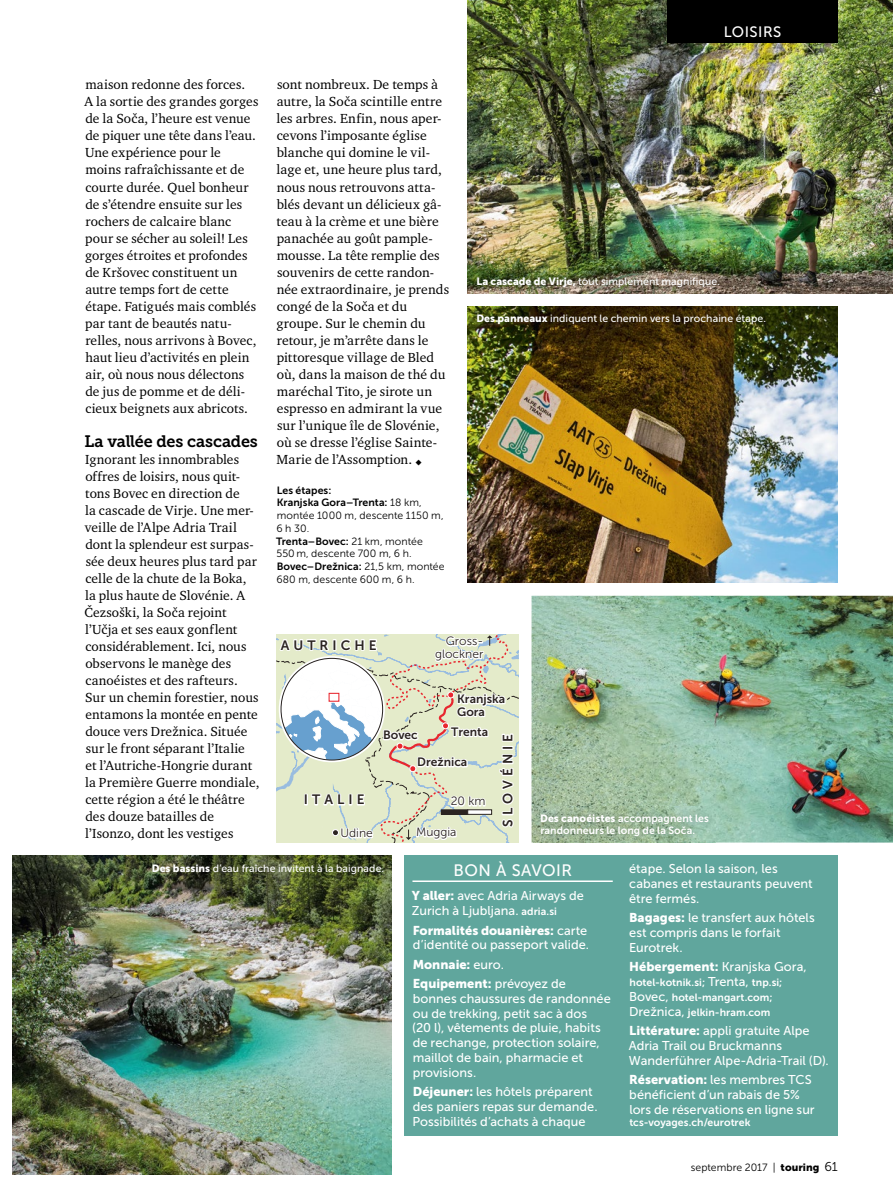
<style>
.page{position:relative;width:893px;height:1200px;background:#fff}
.page>*{position:absolute;margin:0;border:0;box-sizing:border-box;transform-origin:0 0}
.t1{font:16.5px "Museo Slab 700";letter-spacing:-.01em;color:#000}
.t2{font:16.5px "Museo Sans 500";letter-spacing:.025em;color:#fff}
.t3{font:15px "Museo Sans 500";letter-spacing:.03em;color:#fff}
.t4{font:13.5px/17px "Charter ITC Pro";letter-spacing:.005em;color:#000}
.t5{font:13.5px "Museo Sans 700";letter-spacing:.3em;color:#2b2421}
.t6{font:12.75px/14.9px "Museo Sans 500";color:#fff}
.t7{font:12.75px/19.2px "Museo Sans 900";color:#fff}
.t8{font:12px/12.8px "Museo Sans 700";color:#2b2421}
.t9{font:12px/12.8px "Museo Sans 300";color:#2b2421;text-align:right}
.t10{font:10.5px/14.9px "Museo Sans 700";letter-spacing:.005em;color:#fff}
.t11{font:10.5px "Museo Sans 500";letter-spacing:.01em;color:#fff}
.t12{font:10.5px/12.8px "Museo Sans 300";letter-spacing:.005em;color:#000}
.t13{font:10.5px/12.8px "Museo Sans 700";letter-spacing:.005em;color:#000}
.s1{font-family:"Museo Sans 300"}
.s2{font-family:"Museo Sans 900"}
.s3{font-family:"Museo Sans 700";font-size:10.5px}
.s4{font-family:"Museo Sans 500"}
.s5{font-family:"Museo Sans 500";font-size:12.75px}
.s6{font-size:12.75px}
</style>
<div class="page">
<img style="left:531px;top:595px;width:362px;height:247px">
<div style="left:404px;top:855px;width:217px;height:280px;background:#60a69d"></div>
<hr style="left:412px;top:880px;width:201px;height:1px;background:#fff">
<img style="left:468px;top:0;width:425px;height:293px">
<div style="left:620px;top:855px;width:218px;height:280px;background:#60a69d"></div>
<img style="left:468px;top:306px;width:370px;height:277px">
<img style="left:13px;top:855px;width:378px;height:319px">
<img style="left:533px;top:806px;width:183px;height:37px">
<svg style="left:276px;top:634px;width:243px;height:208px"></svg>
<div style="left:668px;top:0;width:170px;height:43px;background:#000"></div>
<p class="t4" style="left:85px;top:76px;width:175px">maison redonne des forces.<br>A la sortie des grandes gorges de la Soča, l’heure est venue de piquer une tête dans l’eau.<br>Une expérience pour le moins rafraîchissante et de courte durée. Quel bonheur de s’étendre ensuite sur les rochers de calcaire blanc pour se sécher au soleil! Les gorges étroites et profondes de Kršovec constituent un autre temps fort de cette étape. Fatigués mais comblés par tant de beautés natu&shy;relles, nous arrivons à Bovec, haut lieu d’activités en plein air, où nous nous délectons de jus de pomme et de déli&shy;cieux beignets aux abricots.</p>
<p class="t1" style="left:84px;top:431px;width:175px">La vallée des cascades</p>
<p class="t4" style="left:85px;top:450px;width:177px">Ignorant les innombrables offres de loisirs, nous quit&shy;tons Bovec en direction de<br>la cascade de Virje. Une mer&shy;veille de l’Alpe Adria Trail dont la splendeur est surpas&shy;sée deux heures plus tard par celle de la chute de la Boka, la plus haute de Slovénie. A<br>Čezsoški, la Soča rejoint l’Učja et ses eaux gonflent considérablement. Ici, nous observons le manège des canoéistes et des rafteurs.<br>Sur un chemin forestier, nous entamons la montée en pente douce vers Drežnica. Située sur le front séparant l’Italie<br>et l’Autriche-Hongrie durant la Première Guerre mondiale, cette région a été le théâtre des douze batailles de l’Isonzo, dont les vestiges</p>
<p class="t4" style="left:276px;top:76px;width:174px">sont nombreux. De temps à autre, la Soča scintille entre les arbres. Enfin, nous aper&shy;cevons l’imposante église blanche qui domine le vil&shy;lage et, une heure plus tard, nous nous retrouvons atta&shy;blés devant un délicieux gâ&shy;teau à la crème et une bière panachée au goût pample&shy;mousse. La tête remplie des souvenirs de cette randon&shy;née extraordinaire, je prends congé de la Soča et du groupe. Sur le chemin du retour, je m’arrête dans le pittoresque village de Bled où, dans la maison de thé du maréchal Tito, je sirote un espresso en admirant la vue sur l’unique île de Slovénie, où se dresse l’église Sainte-<br>Marie de l’Assomption. ◆</p>
<p class="t13" style="left:277px;top:483px;width:146px">Les étapes:<br>Kranjska Gora–Trenta: <span class="s1">18 km,</span></p>
<p class="t12" style="left:276px;top:509px;width:169px">montée 1000 m, descente 1150 m,<br>6 h 30.</p>
<p class="t13" style="left:276px;top:534px;width:148px">Trenta–Bovec: <span class="s1">21 km, montée</span></p>
<p class="t12" style="left:277px;top:547px;width:137px">550 m, descente 700 m, 6 h.</p>
<p class="t13" style="left:277px;top:560px;width:169px">Bovec–Drežnica: <span class="s1">21,5 km, montée</span></p>
<p class="t12" style="left:276px;top:573px;width:140px">680 m, descente 600 m, 6 h.</p>
<p class="t3" style="left:724px;top:23px;width:59px">LOISIRS</p>
<p class="t11" style="left:476px;top:276px;width:245px"><span class="s2">La cascade de Virje,</span> tout simplement magnifique.</p>
<p class="t11" style="left:476px;top:312px;width:291px"><span class="s2">Des panneaux</span> indiquent le chemin vers la prochaine étape.</p>
<p class="t5" style="left:281px;top:637px;width:98px">AUTRICHE</p>
<p class="t9" style="left:435px;top:635px;width:50px">Gross&shy;glockner</p>
<p class="t8" style="left:457px;top:692px;width:50px">Kranjska<br>Gora</p>
<p class="t5" style="left:304px;top:792px;width:62px">ITALIE</p>
<p class="t8" style="left:383px;top:728px;width:36px">Bovec</p>
<p class="t8" style="left:451px;top:725px;width:38px">Trenta</p>
<p class="t8" style="left:417px;top:755px;width:52px">Drežnica</p>
<p class="t9" style="left:451px;top:794px;width:36px">20 km</p>
<p class="t9" style="left:340px;top:826px;width:34px">Udine</p>
<p class="t9" style="left:416px;top:825px;width:42px">Muggia</p>
<p class="t5" style="left:500px;top:826px;width:95px;rotate:-90deg">SLOVÉNIE</p>
<p class="t10" style="left:540px;top:812px;width:170px;line-height:12px"><span class="s2">Des canoéistes</span> accompagnent les randonneurs le long de la Soča.</p>
<p class="t11" style="left:152px;top:862px;width:234px"><span class="s2">Des bassins</span> d’eau fraîche invitent à la baignade.</p>
<p class="t2" style="left:453px;top:861px;width:120px">BON À SAVOIR</p>
<p class="t6" style="left:412px;top:888px;width:174px"><span class="s2">Y aller:</span> avec Adria Airways de<br>Zurich à Ljubljana. <span class="s3">adria.si</span></p>
<p class="t7" style="left:413px;top:920px;width:176px">Formalités douanières: <span class="s4">carte</span></p>
<p class="t6" style="left:413px;top:937px;width:178px">d’identité ou passeport valide.</p>
<p class="t7" style="left:413px;top:954px;width:155px">Monnaie: <span class="s4">euro.<br></span>Equipement: <span class="s4">prévoyez de</span></p>
<p class="t6" style="left:412px;top:990px;width:200px">bonnes chaussures de randonnée ou de trekking, petit sac à dos<br>(20 l), vêtements de pluie, habits de rechange, protection solaire, maillot de bain, pharmacie et provisions.</p>
<p class="t6" style="left:413px;top:1084px;width:187px"><span class="s2">Déjeuner:</span> les hôtels préparent des paniers repas sur demande.<br>Possibilités d’achats à chaque</p>
<p class="t6" style="left:629px;top:861px;width:185px">étape. Selon la saison, les cabanes et restaurants peuvent être fermés.</p>
<p class="t6" style="left:629px;top:910px;width:187px"><span class="s2">Bagages:</span> le transfert aux hôtels est compris dans le forfait<br>Eurotrek.</p>
<p class="t6" style="left:629px;top:959px;width:179px"><span class="s2">Hébergement:</span> Kranjska Gora,</p>
<p class="t10" style="left:629px;top:974px;width:155px">hotel-kotnik.si; <span class="s5">Trenta,</span> tnp.si;<br><span class="s5">Bovec,</span> hotel-mangart.com;<br><span class="s5">Drežnica,</span> jelkin-hram.com</p>
<p class="t6" style="left:629px;top:1023px;width:202px"><span class="s2">Littérature:</span> appli gratuite Alpe<br>Adria Trail ou Bruckmanns<br>Wanderführer Alpe-Adria-Trail (D).</p>
<p class="t6" style="left:629px;top:1071px;width:187px"><span class="s2">Réservation:</span> les membres TCS bénéficient d’un rabais de 5% lors de réservations en ligne sur</p>
<p class="t10" style="left:629px;top:1114px;width:123px">tcs-voyages.ch/eurotrek</p>
<p class="t12" style="left:691px;top:1160px;width:149px">septembre 2017 | <span class="s2">touring</span> <span class="s6">61</span></p>
</div>
